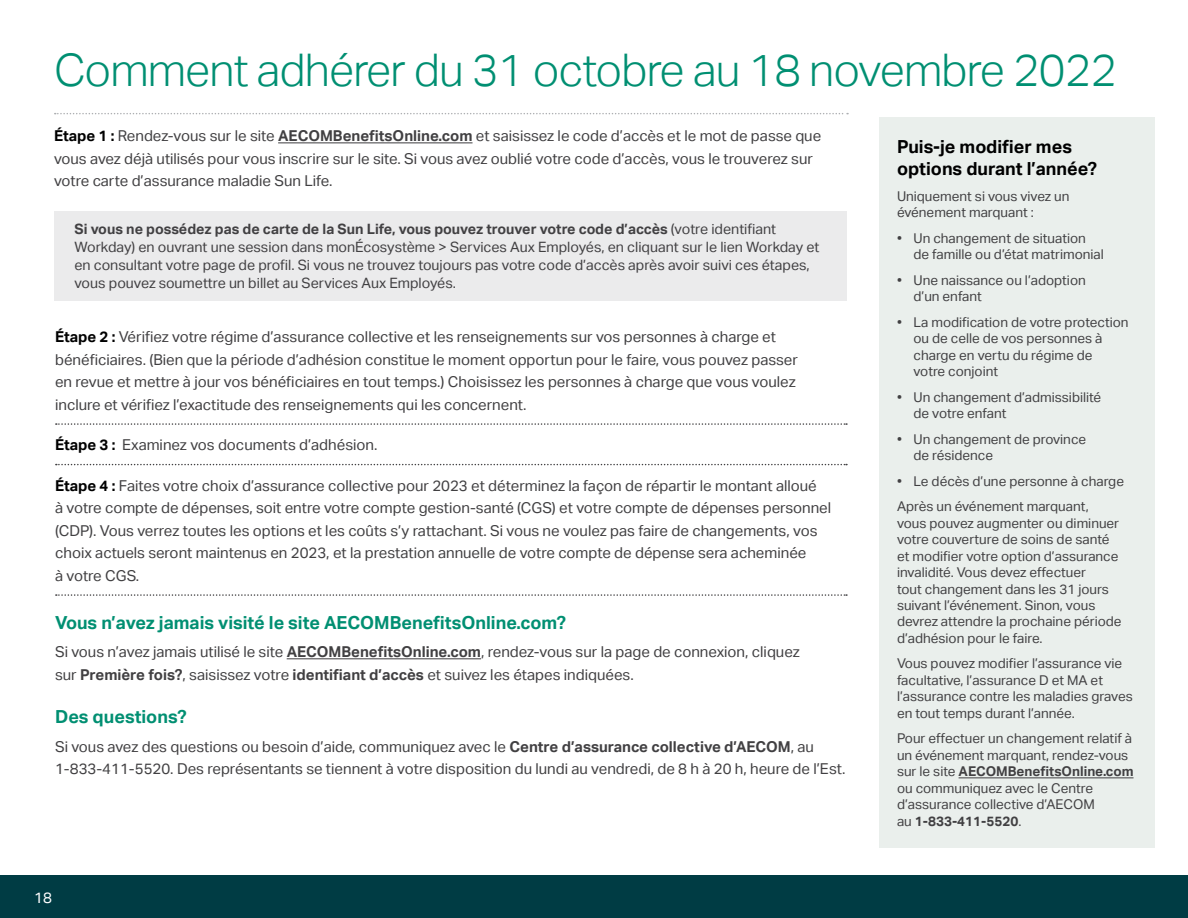
<style>
.page{position:relative;width:1188px;height:918px;background:#fff}
.page>*{position:absolute;margin:0;border:0;box-sizing:border-box;transform-origin:0 0}
.t1{font:300 45px "AECOM Sans";letter-spacing:-.02em;color:#008f72}
.t2{font:700 18px "AECOM Sans";color:#008f72}
.t3{font:700 18px/22.5px "AECOM Sans";color:#000}
.t4{font:15px/22.5px "AECOM Sans";color:#414042}
.t5{font:15px "AECOM Sans";color:#fff}
.t6{font:14.25px/18px "AECOM Sans";color:#414042}
.t7{font:13.5px/16.5px "AECOM Sans";color:#414042}
.s1{font-weight:700;color:#000}
.s2{font-weight:700}
</style>
<div class="page">
<div style="left:879px;top:117px;width:275px;height:730px;background:#eaefec"></div>
<hr style="left:959px;top:777px;width:175px;height:1px;background:#414042">
<div style="left:54px;top:212px;width:793px;height:89px;background:#ebebec"></div>
<svg style="left:56px;top:423px;width:791px;height:2px"></svg>
<svg style="left:56px;top:464px;width:791px;height:1px"></svg>
<svg style="left:56px;top:594px;width:791px;height:2px"></svg>
<hr style="left:287px;top:658px;width:194px;height:1px;background:#414042">
<svg style="left:55px;top:113px;width:793px;height:1px"></svg>
<hr style="left:278px;top:142px;width:195px;height:1px;background:#414042">
<div style="left:0;top:876px;width:1188px;height:42px;background:#003c44"></div>
<h1 class="t1" style="left:54px;top:44px;width:1065px">Comment adhérer du 31 octobre au 18 novembre 2022</h1>
<p class="t4" style="left:54px;top:125px;width:769px"><span class="s1">Étape 1 :</span> Rendez-vous sur le site <span class="s2">AECOMBenefitsOnline.com</span> et saisissez le code d’accès et le mot de passe que vous avez déjà utilisés pour vous inscrire sur le site. Si vous avez oublié votre code d’accès, vous le trouverez sur votre carte d’assurance maladie Sun Life.</p>
<p class="t6" style="left:75px;top:221px;width:746px"><span class="s2">Si vous ne possédez pas de carte de la Sun Life, vous pouvez trouver votre code d’accès</span> (votre identifiant Workday) en ouvrant une session dans monÉcosystème &gt; Services Aux Employés, en cliquant sur le lien Workday et en consultant votre page de profil. Si vous ne trouvez toujours pas votre code d’accès après avoir suivi ces étapes, vous pouvez soumettre un billet au Services Aux Employés.</p>
<p class="t4" style="left:55px;top:326px;width:744px"><span class="s1">Étape 2 :</span> Vérifiez votre régime d’assurance collective et les renseignements sur vos personnes à charge et bénéficiaires. (Bien que la période d’adhésion constitue le moment opportun pour le faire, vous pouvez passer en revue et mettre à jour vos bénéficiaires en tout temps.) Choisissez les personnes à charge que vous voulez inclure et vérifiez l’exactitude des renseignements qui les concernent.</p>
<p class="t4" style="left:55px;top:434px;width:324px"><span class="s1">Étape 3 :</span> Examinez vos documents d’adhésion.</p>
<p class="t4" style="left:55px;top:474px;width:778px"><span class="s1">Étape 4 :</span> Faites votre choix d’assurance collective pour 2023 et déterminez la façon de répartir le montant alloué<br>à votre compte de dépenses, soit entre votre compte gestion-santé (CGS) et votre compte de dépenses personnel (CDP). Vous verrez toutes les options et les coûts s’y rattachant. Si vous ne voulez pas faire de changements, vos choix actuels seront maintenus en 2023, et la prestation annuelle de votre compte de dépense sera acheminée<br>à votre CGS.</p>
<p class="t2" style="left:55px;top:612px;width:513px">Vous n’avez jamais visité le site AECOMBenefitsOnline.com?</p>
<p class="t4" style="left:55px;top:641px;width:746px">Si vous n’avez jamais utilisé le site <span class="s2">AECOMBenefitsOnline.com</span>, rendez-vous sur la page de connexion, cliquez sur <span class="s2">Première fois?</span>, saisissez votre <span class="s2">identifiant d’accès</span> et suivez les étapes indiquées.</p>
<p class="t2" style="left:55px;top:707px;width:133px">Des questions?</p>
<p class="t4" style="left:55px;top:735px;width:792px">Si vous avez des questions ou besoin d’aide, communiquez avec le <span class="s2">Centre d’assurance collective d’AECOM</span>, au<br>1-833-411-5520. Des représentants se tiennent à votre disposition du lundi au vendredi, de 8 h à 20 h, heure de l’Est.</p>
<p class="t5" style="left:34px;top:889px;width:19px">18</p>
<p class="t3" style="left:897px;top:135px;width:202px">Puis-je modifier mes options durant l’année?</p>
<p class="t7" style="left:897px;top:188px;width:174px">Uniquement si vous vivez un événement marquant :</p>
<p class="t7" style="left:913px;top:230px;width:192px;text-indent:-16px">• Un changement de situation de famille ou d’état matrimonial</p>
<p class="t7" style="left:913px;top:272px;width:174px;text-indent:-16px">• Une naissance ou l’adoption d’un enfant</p>
<p class="t7" style="left:913px;top:314px;width:217px;text-indent:-16px">• La modification de votre protection ou de celle de vos personnes à charge en vertu du régime de<br>votre conjoint</p>
<p class="t7" style="left:913px;top:389px;width:189px;text-indent:-16px">• Un changement d’admissibilité de votre enfant</p>
<p class="t7" style="left:913px;top:431px;width:174px;text-indent:-16px">• Un changement de province de résidence</p>
<p class="t7" style="left:897px;top:468px;width:229px;line-height:25.5px">• Le décès d’une personne à charge<br>Après un événement marquant,</p>
<p class="t7" style="left:897px;top:515px;width:226px">vous pouvez augmenter ou diminuer votre couverture de soins de santé et modifier votre option d’assurance invalidité. Vous devez effectuer<br>tout changement dans les 31 jours suivant l’événement. Sinon, vous devrez attendre la prochaine période d’adhésion pour le faire.</p>
<p class="t7" style="left:897px;top:656px;width:237px">Vous pouvez modifier l’assurance vie facultative, l’assurance D et MA et l’assurance contre les maladies graves en tout temps durant l’année.</p>
<p class="t7" style="left:897px;top:731px;width:238px">Pour effectuer un changement relatif à un événement marquant, rendez-vous sur le site <span class="s2">AECOMBenefitsOnline.com </span>ou communiquez avec le Centre d’assurance collective d’AECOM<br>au <span class="s2">1-833-411-5520</span>.</p>
</div>
